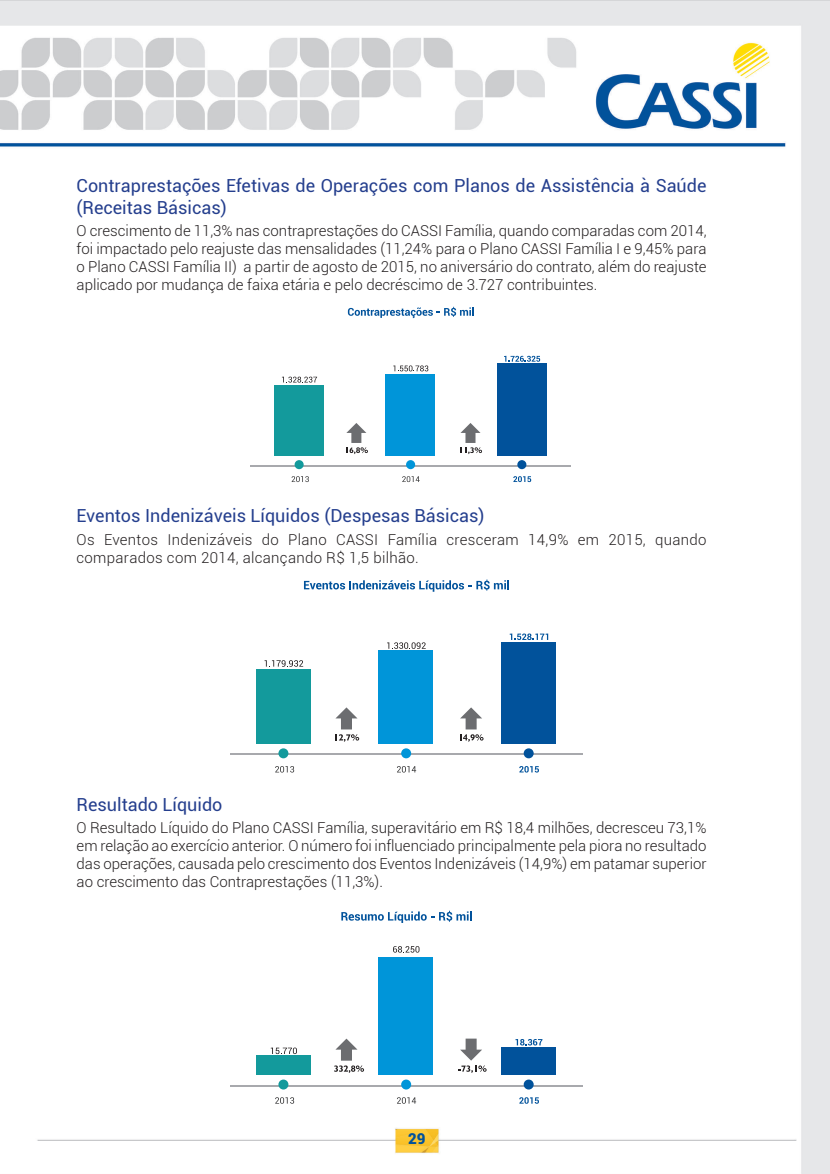
<style>
.page{position:relative;width:830px;height:1174px;background:#fff}
.page>*{position:absolute;margin:0;border:0;box-sizing:border-box;transform-origin:0 0}
.Paragraph_Style_1{font:18px/21.6px "Roboto";color:#253f8e}
.Paragraph_Style_1-2{font:300 15px/18px "Roboto";color:#231f20;text-align:justify}
.Paragraph_Style_1-3{font:300 15px/18px "Roboto";letter-spacing:.02em;color:#231f20}
.t1{font:900 15px "Roboto";color:#01529b}
</style>
<div class="page">
<img style="left:0;top:0;width:829px;height:1174px">
<svg style="left:348px;top:307px;width:125px;height:11px"></svg>
<hr style="left:250px;top:465px;width:320px;height:1px;background:#a8a9ad">
<svg style="left:291px;top:476px;width:18px;height:6px"></svg>
<svg style="left:402px;top:476px;width:17px;height:6px"></svg>
<svg style="left:513px;top:476px;width:18px;height:6px"></svg>
<div style="left:406px;top:460px;width:9px;height:9px;background:#0095d9;border-radius:50%"></div>
<svg style="left:282px;top:377px;width:35px;height:6px"></svg>
<svg style="left:393px;top:365px;width:35px;height:6px"></svg>
<svg style="left:504px;top:356px;width:36px;height:6px"></svg>
<div style="left:517px;top:460px;width:9px;height:9px;background:#01529b;border-radius:50%"></div>
<div style="left:294px;top:460px;width:9px;height:9px;background:#139a9c;border-radius:50%"></div>
<svg style="left:346px;top:423px;width:22px;height:31px"></svg>
<svg style="left:460px;top:423px;width:22px;height:31px"></svg>
<div style="left:274px;top:385px;width:50px;height:71px;background:#139a9c"></div>
<div style="left:385px;top:374px;width:50px;height:82px;background:#0095d9"></div>
<div style="left:496px;top:363px;width:50px;height:93px;background:#01529b"></div>
<svg style="left:304px;top:579px;width:205px;height:13px"></svg>
<hr style="left:230px;top:753px;width:352px;height:2px;background:#a8a9ad">
<svg style="left:275px;top:766px;width:19px;height:6px"></svg>
<svg style="left:397px;top:766px;width:19px;height:6px"></svg>
<svg style="left:519px;top:766px;width:19px;height:6px"></svg>
<div style="left:401px;top:748px;width:10px;height:10px;background:#0095d9;border-radius:50%"></div>
<svg style="left:264px;top:660px;width:39px;height:6px"></svg>
<svg style="left:387px;top:642px;width:38px;height:7px"></svg>
<svg style="left:509px;top:633px;width:39px;height:7px"></svg>
<div style="left:523px;top:748px;width:10px;height:10px;background:#01529b;border-radius:50%"></div>
<div style="left:278px;top:748px;width:10px;height:10px;background:#139a9c;border-radius:50%"></div>
<svg style="left:335px;top:707px;width:24px;height:35px"></svg>
<svg style="left:459px;top:707px;width:24px;height:35px"></svg>
<div style="left:256px;top:669px;width:55px;height:74px;background:#139a9c"></div>
<div style="left:378px;top:650px;width:55px;height:93px;background:#0095d9"></div>
<div style="left:501px;top:642px;width:54px;height:101px;background:#01529b"></div>
<svg style="left:341px;top:910px;width:130px;height:13px"></svg>
<hr style="left:230px;top:1084px;width:352px;height:2px;background:#a8a9ad">
<svg style="left:275px;top:1097px;width:19px;height:6px"></svg>
<svg style="left:397px;top:1097px;width:19px;height:6px"></svg>
<svg style="left:519px;top:1097px;width:19px;height:6px"></svg>
<div style="left:401px;top:1079px;width:10px;height:10px;background:#0095d9;border-radius:50%"></div>
<svg style="left:270px;top:1047px;width:27px;height:7px"></svg>
<svg style="left:393px;top:946px;width:26px;height:6px"></svg>
<svg style="left:515px;top:1039px;width:27px;height:6px"></svg>
<div style="left:523px;top:1079px;width:10px;height:10px;background:#01529b;border-radius:50%"></div>
<div style="left:278px;top:1079px;width:10px;height:10px;background:#139a9c;border-radius:50%"></div>
<svg style="left:334px;top:1038px;width:30px;height:35px"></svg>
<svg style="left:458px;top:1038px;width:28px;height:35px"></svg>
<div style="left:256px;top:1056px;width:55px;height:19px;background:#139a9c"></div>
<div style="left:378px;top:957px;width:55px;height:118px;background:#0095d9"></div>
<div style="left:501px;top:1047px;width:54px;height:28px;background:#01529b"></div>
<p class="Paragraph_Style_1" style="left:77px;top:174px;width:631px">Contraprestações Efetivas de Operações com Planos de Assistência à Saúde (Receitas Básicas)</p>
<p class="Paragraph_Style_1-2" style="left:77px;top:221px;width:631px">O crescimento de 11,3% nas contraprestações do CASSI Família, quando comparadas com 2014, foi impactado pelo reajuste das mensalidades (11,24% para o Plano CASSI Família I e 9,45% para o Plano CASSI Família II) a partir de agosto de 2015, no aniversário do contrato, além do reajuste aplicado por mudança de faixa etária e pelo decréscimo de 3.727 contribuintes.</p>
<p class="Paragraph_Style_1" style="left:77px;top:504px;width:409px">Eventos Indenizáveis Líquidos (Despesas Básicas)</p>
<p class="Paragraph_Style_1-3" style="left:77px;top:530px;width:631px">Os Eventos Indenizáveis do Plano CASSI Família cresceram 14,9% em 2015, quando comparados com 2014, alcançando R$ 1,5 bilhão.</p>
<p class="Paragraph_Style_1" style="left:77px;top:793px;width:147px">Resultado Líquido</p>
<p class="Paragraph_Style_1-2" style="left:77px;top:818px;width:631px">O Resultado Líquido do Plano CASSI Família, superavitário em R$ 18,4 milhões, decresceu 73,1% em relação ao exercício anterior. O número foi influenciado principalmente pela piora no resultado das operações, causada pelo crescimento dos Eventos Indenizáveis (14,9%) em patamar superior ao crescimento das Contraprestações (11,3%).</p>
<p class="t1" style="left:408px;top:1128px;width:19px">29</p>
</div>
